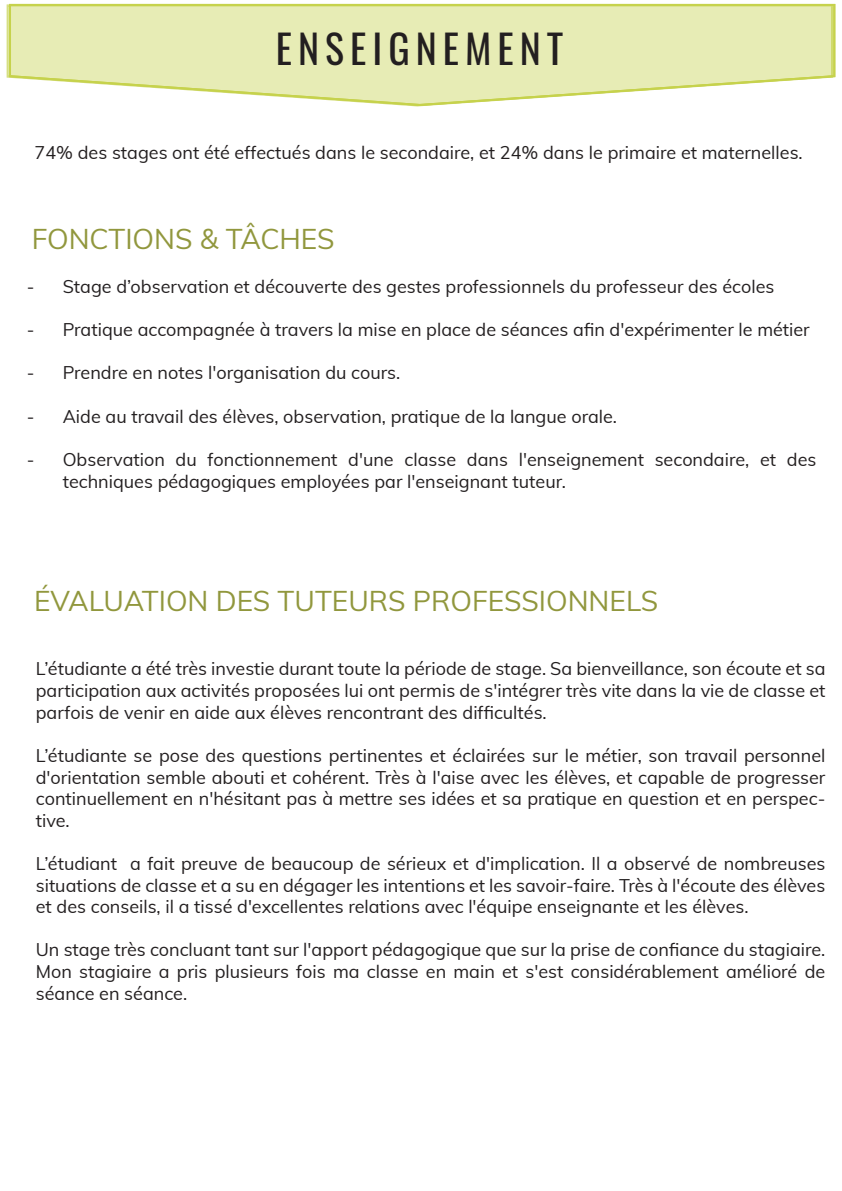
<style>
.page{position:relative;width:842px;height:1191px;background:#fff}
.page>*{position:absolute;margin:0;border:0;box-sizing:border-box;transform-origin:0 0}
.t1{font:40px "Oswald";letter-spacing:.15em;color:#231f20}
.t2{font:28px "Muli";color:#91973d}
.t3{font:18px/21.6px "Muli";color:#231f20;text-align:justify}
</style>
<div class="page">
<svg style="left:9px;top:3px;width:827px;height:104px"></svg>
<svg style="left:8px;top:6px;width:824px;height:100px;fill:#e7ecb5"></svg>
<h1 class="t1" style="left:276px;top:13px;width:289px">ENSEIGNEMENT</h1>
<p class="t3" style="left:35px;top:140px;width:769px">74% des stages ont été effectués dans le secondaire, et 24% dans le primaire et maternelles.</p>
<h2 class="t2" style="left:32px;top:218px;width:304px">FONCTIONS &amp; TÂCHES</h2>
<p class="t3" style="left:27px;top:275px;width:749px">- Stage d’observation et découverte des gestes professionnels du professeur des écoles</p>
<p class="t3" style="left:27px;top:318px;width:784px">- Pratique accompagnée à travers la mise en place de séances afin d'expérimenter le métier</p>
<p class="t3" style="left:27px;top:361px;width:375px">- Prendre en notes l'organisation du cours.</p>
<p class="t3" style="left:27px;top:404px;width:592px">- Aide au travail des élèves, observation, pratique de la langue orale.</p>
<p class="t3" style="left:63px;top:448px;width:755px;text-indent:-36px">- Observation du fonctionnement d'une classe dans l'enseignement secondaire, et des techniques pédagogiques employées par l'enseignant tuteur.</p>
<h2 class="t2" style="left:34px;top:581px;width:625px">ÉVALUATION DES TUTEURS PROFESSIONNELS</h2>
<p class="t3" style="left:36px;top:657px;width:791px">L’étudiante a été très investie durant toute la période de stage. Sa bienveillance, son écoute et sa participation aux activités proposées lui ont permis de s'intégrer très vite dans la vie de classe et parfois de venir en aide aux élèves rencontrant des difficultés.</p>
<p class="t3" style="left:36px;top:743px;width:791px">L’étudiante se pose des questions pertinentes et éclairées sur le métier, son travail personnel d'orientation semble abouti et cohérent. Très à l'aise avec les élèves, et capable de progresser continuellement en n'hésitant pas à mettre ses idées et sa pratique en question et en perspec&shy;tive.</p>
<p class="t3" style="left:36px;top:851px;width:791px">L’étudiant a fait preuve de beaucoup de sérieux et d'implication. Il a observé de nombreuses situations de classe et a su en dégager les intentions et les savoir-faire. Très à l'écoute des élèves et des conseils, il a tissé d'excellentes relations avec l'équipe enseignante et les élèves.</p>
<p class="t3" style="left:36px;top:938px;width:791px">Un stage très concluant tant sur l'apport pédagogique que sur la prise de confiance du stagiaire.<br>Mon stagiaire a pris plusieurs fois ma classe en main et s'est considérablement amélioré de séance en séance.</p>
</div>
